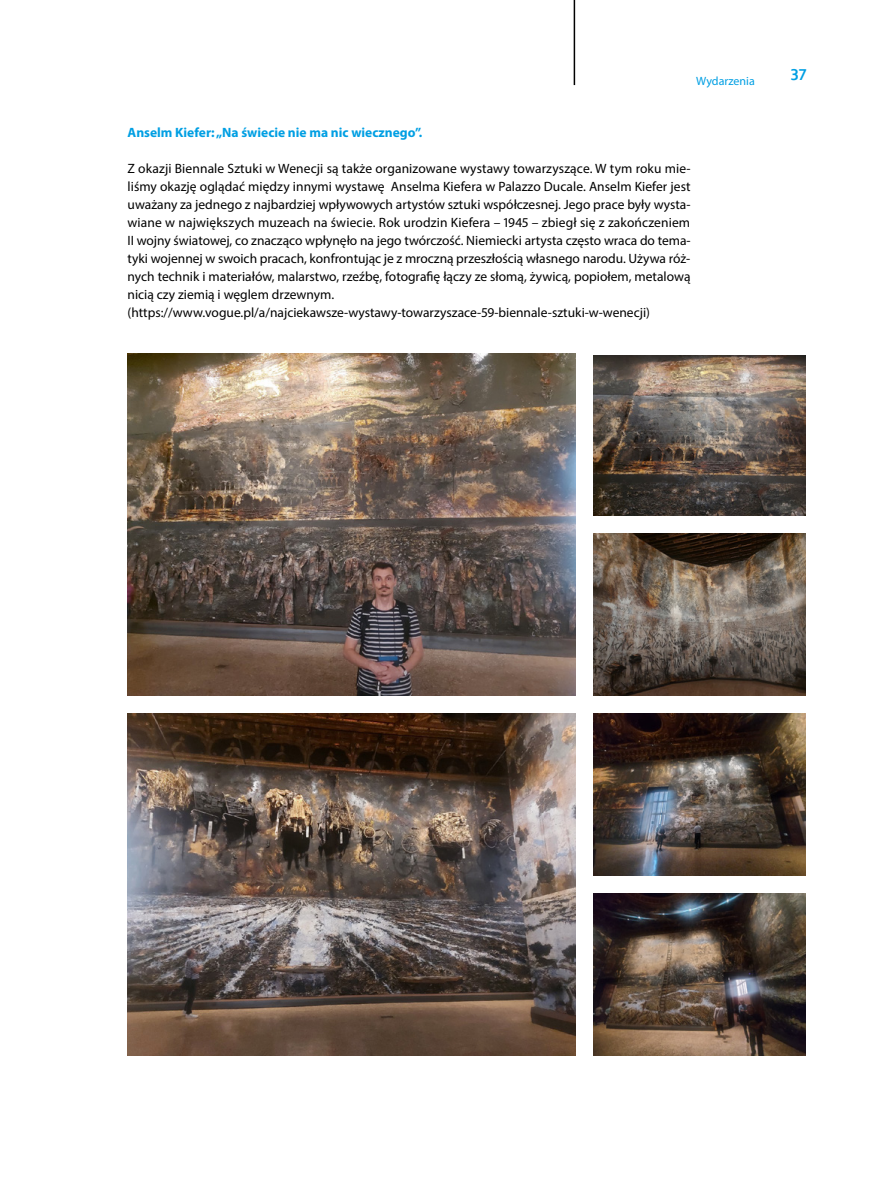
<style>
.page{position:relative;width:893px;height:1191px;background:#fff}
.page>*{position:absolute;margin:0;border:0;box-sizing:border-box;transform-origin:0 0}
.t1{font:700 16.5px "Corbel";color:#009fe3}
.t2{font:13.5px/18px "Myriad Pro";color:#000}
.t3{font:700 13.5px "Myriad Pro";color:#009fe3}
.t4{font:12px "Myriad Pro";color:#009fe3}
</style>
<div class="page">
<hr style="left:574px;top:0;width:1px;height:85px;background:#000">
<img style="left:593px;top:533px;width:213px;height:162px">
<img style="left:593px;top:356px;width:213px;height:159px">
<img style="left:128px;top:353px;width:447px;height:342px">
<img style="left:593px;top:713px;width:213px;height:162px">
<img style="left:593px;top:893px;width:213px;height:162px">
<img style="left:128px;top:713px;width:447px;height:342px">
<p class="t4" style="left:696px;top:74px;width:60px">Wydarzenia</p>
<p class="t3" style="left:128px;top:124px;width:296px">Anselm Kiefer: „Na świecie nie ma nic wiecznego”.</p>
<p class="t2" style="left:128px;top:159px;width:564px">Z okazji Biennale Sztuki w Wenecji są także organizowane wystawy towarzyszące. W tym roku mie&shy;liśmy okazję oglądać między innymi wystawę Anselma Kiefera w Palazzo Ducale. Anselm Kiefer jest uważany za jednego z najbardziej wpływowych artystów sztuki współczesnej. Jego prace były wysta&shy;wiane w największych muzeach na świecie. Rok urodzin Kiefera – 1945 – zbiegł się z zakończeniem II wojny światowej, co znacząco wpłynęło na jego twórczość. Niemiecki artysta często wraca do tema&shy;tyki wojennej w swoich pracach, konfrontując je z mroczną przeszłością własnego narodu. Używa róż&shy;nych technik i materiałów, malarstwo, rzeźbę, fotografię łączy ze słomą, żywicą, popiołem, metalową nicią czy ziemią i węglem drzewnym. (https://www.vogue.pl/a/najciekawsze-wystawy-towarzyszace-59-biennale-sztuki-w-wenecji)</p>
<p class="t1" style="left:791px;top:65px;width:17px">37</p>
</div>
